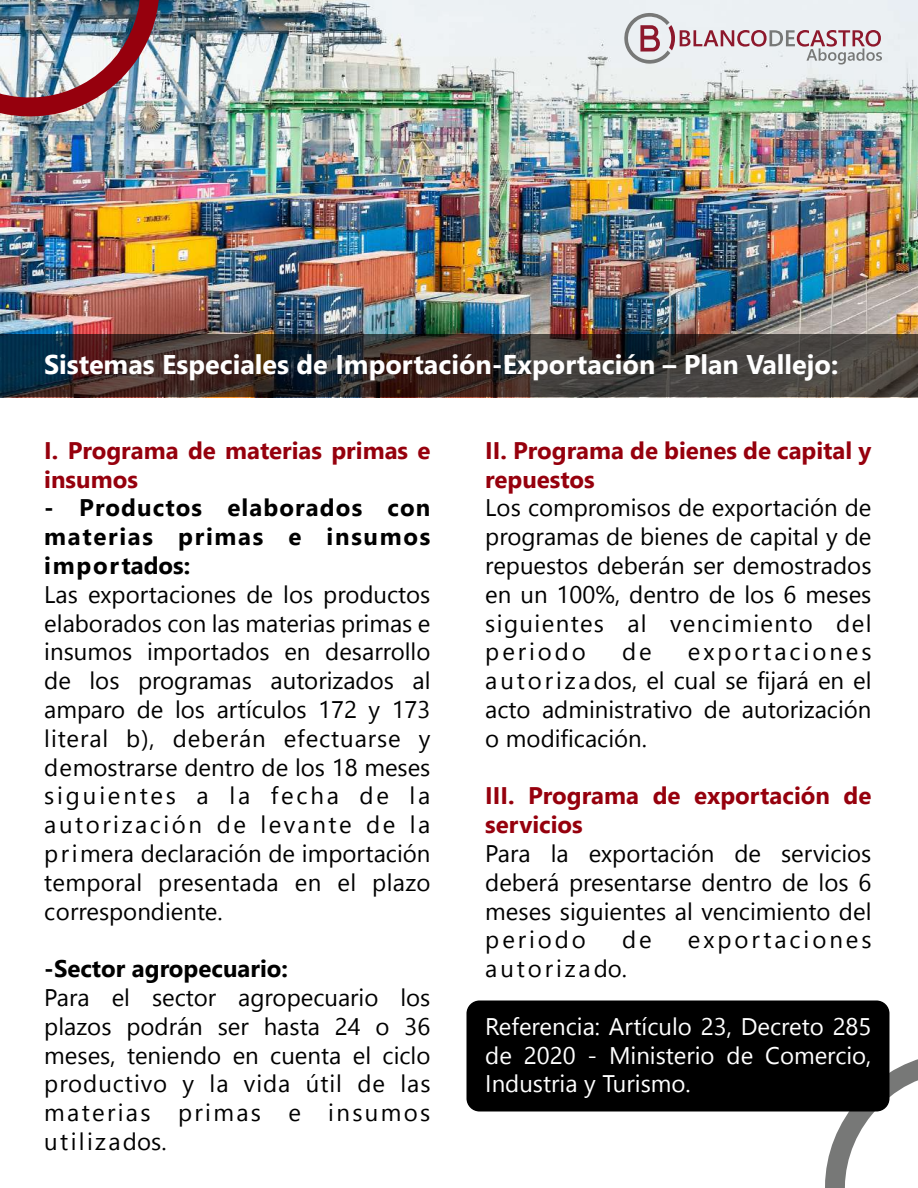
<style>
.page{position:relative;width:918px;height:1188px;background:#fff}
.page>*{position:absolute;margin:0;border:0;box-sizing:border-box;transform-origin:0 0}
.t1{font:700 27px "Nirmala UI";color:#fff}
.t2{font:24px/28.8px "Nirmala UI";letter-spacing:.015em;color:#000;text-align:justify}
.t3{font:700 24px/28.8px "Nirmala UI";color:#96000d}
.t4{font:24px/28.8px "Nirmala UI";color:#fff;text-align:justify}
.t5{font:700 24px/28.8px "Nirmala UI";letter-spacing:.045em;color:#000;text-align:justify}
.t6{font:24px "Nirmala UI";letter-spacing:.12em;color:#000}
.t7{font:700 24px "Nirmala UI";color:#000}
</style>
<div class="page">
<img style="left:0;top:0;width:918px;height:334px">
<svg style="left:0;top:334px;width:918px;height:64px;background:#3b3332"></svg>
<svg style="left:825px;top:1059px;width:93px;height:129px"></svg>
<img style="left:0;top:0;width:170px;height:117px">
<div style="left:467px;top:1000px;width:423px;height:112px;background:#000;border-radius:13px"></div>
<svg style="left:624px;top:13px;width:258px;height:51px;background:#d8cfd3"></svg>
<p class="t1" style="left:44px;top:342px;width:796px">Sistemas Especiales de Importación-Exportación – Plan Vallejo:</p>
<p class="t3" style="left:44px;top:435px;width:388px">I. Programa de materias primas e insumos</p>
<p class="t5" style="left:44px;top:492px;width:388px">- Productos elaborados con materias primas e insumos importados:</p>
<p class="t2" style="left:44px;top:578px;width:388px">Las exportaciones de los productos elaborados con las materias primas e insumos importados en desarrollo de los programas autorizados al amparo de los artículos 172 y 173 literal b), deberán efectuarse y demostrarse dentro de los 18 meses siguientes a la fecha de la autorización de levante de la primera declaración de importación temporal presentada en el plazo correspondiente.</p>
<p class="t7" style="left:44px;top:949px;width:245px">-Sector agropecuario:</p>
<p class="t2" style="left:44px;top:982px;width:388px">Para el sector agropecuario los plazos podrán ser hasta 24 o 36 meses, teniendo en cuenta el ciclo productivo y la vida útil de las materias primas e insumos utilizados.</p>
<p class="t3" style="left:485px;top:435px;width:388px">II. Programa de bienes de capital y repuestos</p>
<p class="t2" style="left:485px;top:492px;width:388px">Los compromisos de exportación de programas de bienes de capital y de repuestos deberán ser demostrados en un 100%, dentro de los 6 meses siguientes al vencimiento del periodo</p>
<p class="t2" style="left:622px;top:636px;width:31px">de</p>
<p class="t2" style="left:485px;top:636px;width:388px;text-indent:203px">exportaciones autorizados, el cual se fijará en el acto administrativo de autorización o modificación.</p>
<p class="t3" style="left:485px;top:780px;width:388px">III. Programa de exportación de servicios</p>
<p class="t2" style="left:485px;top:838px;width:388px">Para la exportación de servicios deberá presentarse dentro de los 6 meses siguientes al vencimiento del periodo</p>
<p class="t2" style="left:622px;top:924px;width:31px">de</p>
<p class="t6" style="left:688px;top:920px;width:185px">exportaciones</p>
<p class="t6" style="left:485px;top:949px;width:143px">autorizado.</p>
<p class="t4" style="left:485px;top:1010px;width:388px">Referencia: Artículo 23, Decreto 285 de 2020 - Ministerio de Comercio, Industria y Turismo.</p>
</div>
